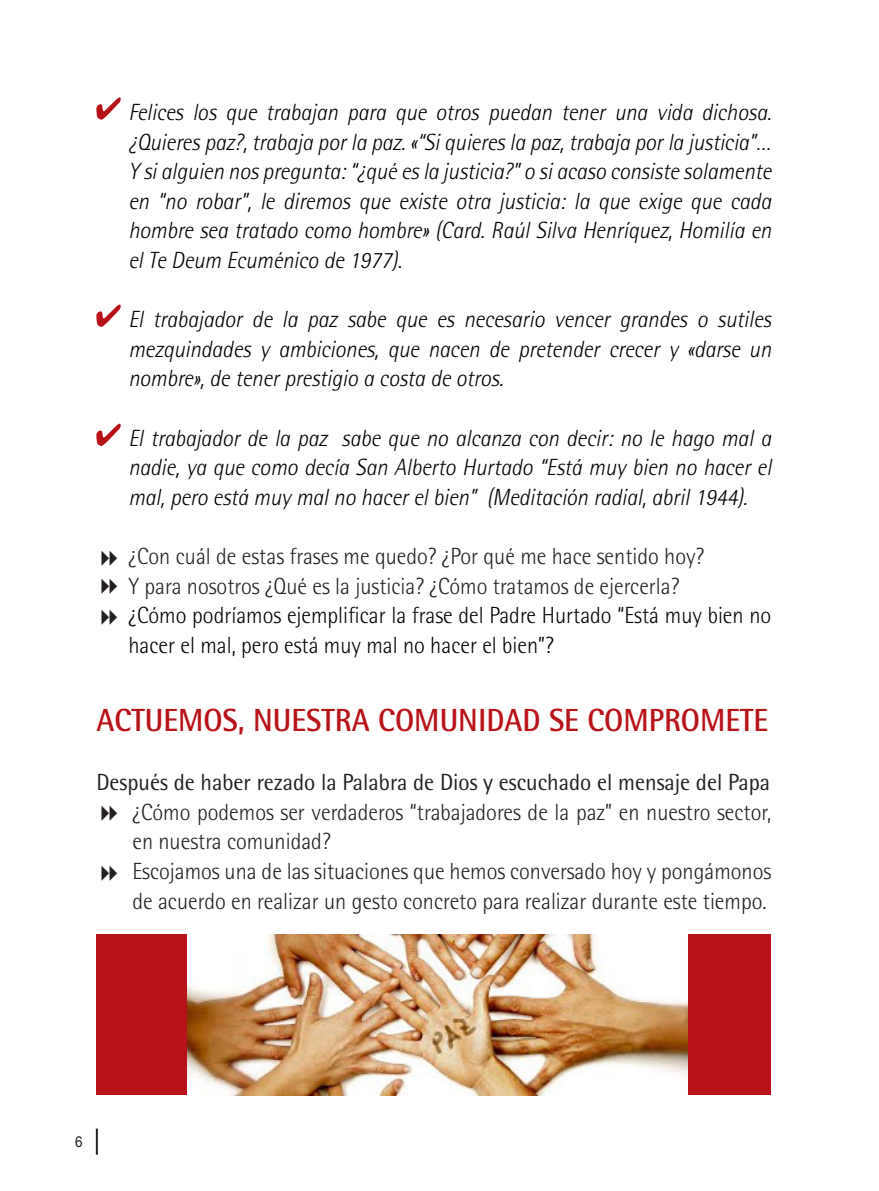
<style>
.page{position:relative;width:879px;height:1191px;background:#fff}
.page>*{position:absolute;margin:0;border:0;box-sizing:border-box;transform-origin:0 0}
.TITULO_ROTIS{font:700 32px "Rotis Semi Sans";color:#b81219;scale:.95 1}
.t1{font:italic 300 23.4px/29.6px "Rotis Semi Sans";color:#000;text-align:justify;scale:.95 1}
.No_Spacing{font:300 23.4px/29.6px "Rotis Semi Sans";color:#231f20;scale:.95 1}
.t2{font:300 23.4px/29.6px "Rotis Semi Sans";color:#000;scale:.95 1}
.No_Spacing-2{font:23.4px "Rotis Semi Sans";color:#231f20;scale:.95 1}
.t3{font:15px "Arial";color:#231f20;scale:.9 1}
</style>
<div class="page">
<hr style="left:96px;top:1128px;width:2px;height:26px;background:#231f20">
<div style="left:96px;top:934px;width:675px;height:161px;background:#b81219"></div>
<svg style="left:96px;top:97px;width:25px;height:23px"></svg>
<svg style="left:96px;top:304px;width:25px;height:23px"></svg>
<svg style="left:96px;top:423px;width:25px;height:23px"></svg>
<img style="left:187px;top:934px;width:500px;height:161px">
<p class="t1" style="left:128px;top:97px;width:678px">Felices los que trabajan para que otros puedan tener una vida dichosa. ¿Quieres paz?, trabaja por la paz. «“Si quieres la paz, trabaja por la justicia”… Y si alguien nos pregunta: “¿qué es la justicia?” o si acaso consiste solamente en “no robar”, le diremos que existe otra justicia: la que exige que cada hombre sea tratado como hombre» (Card. Raúl Silva Henríquez, Homilía en el Te Deum Ecuménico de 1977).</p>
<p class="t1" style="left:128px;top:304px;width:678px">El trabajador de la paz sabe que es necesario vencer grandes o sutiles mezquindades y ambiciones, que nacen de pretender crecer y «darse un nombre», de tener prestigio a costa de otros.</p>
<p class="t1" style="left:128px;top:423px;width:678px">El trabajador de la paz sabe que no alcanza con decir: no le hago mal a nadie, ya que como decía San Alberto Hurtado “Está muy bien no hacer el mal, pero está muy mal no hacer el bien” (Meditación radial, abril 1944).</p>
<p class="No_Spacing" style="left:128px;top:541px;width:607px">¿Con cuál de estas frases me quedo? ¿Por qué me hace sentido hoy?</p>
<p class="No_Spacing" style="left:128px;top:571px;width:581px">Y para nosotros ¿Qué es la justicia? ¿Cómo tratamos de ejercerla?</p>
<p class="t2" style="left:128px;top:600px;width:678px">¿Cómo podríamos ejemplificar la frase del Padre Hurtado “Está muy bien no hacer el mal, pero está muy mal no hacer el bien”?</p>
<p class="TITULO_ROTIS" style="left:96px;top:700px;width:709px">ACTUEMOS, NUESTRA COMUNIDAD SE COMPROMETE</p>
<p class="No_Spacing-2" style="left:96px;top:768px;width:711px">Después de haber rezado la Palabra de Dios y escuchado el mensaje del Papa</p>
<p class="No_Spacing" style="left:132px;top:797px;width:674px">¿Cómo podemos ser verdaderos “trabajadores de la paz” en nuestro sector, en nuestra comunidad?</p>
<p class="No_Spacing" style="left:132px;top:856px;width:674px">Escojamos una de las situaciones que hemos conversado hoy y pongámonos de acuerdo en realizar un gesto concreto para realizar durante este tiempo.</p>
<p class="t3" style="left:75px;top:1132px;width:10px">6</p>
</div>
